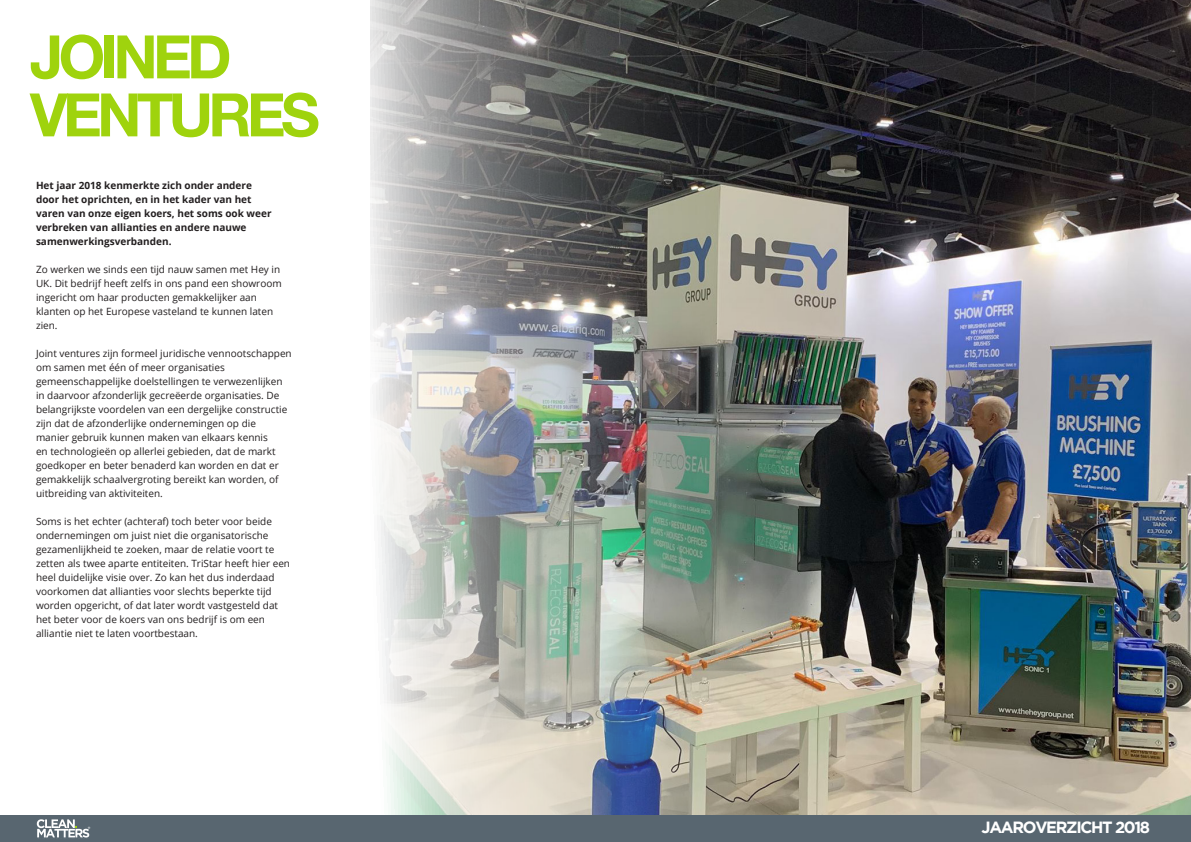
<style>
.page{position:relative;width:1191px;height:842px;background:#fff}
.page>*{position:absolute;margin:0;border:0;box-sizing:border-box;transform-origin:0 0}
.t1{font:700 60px "Helvetica Neue";letter-spacing:-.08em;color:#9fd30d}
.t2{font:700 16.2px "Gotham";letter-spacing:-.08em;color:#fff}
.t3{font:10px/14px "Open Sans";color:#231f20}
.t4{font:700 10px/14px "Open Sans";color:#231f20}
</style>
<div class="page">
<img style="left:370px;top:0;width:821px;height:815px">
<div style="left:0;top:815px;width:1191px;height:27px;background:#586670"></div>
<svg style="left:37px;top:819px;width:53px;height:18px"></svg>
<p class="t1" style="left:30px;top:10px;width:203px">JOINED</p>
<p class="t1" style="left:30px;top:68px;width:291px">VENTURES</p>
<p class="t4" style="left:36px;top:178px;width:237px">Het jaar 2018 kenmerkte zich onder andere door het oprichten, en in het kader van het varen van onze eigen koers, het soms ook weer verbreken van allianties en andere nauwe samenwerkingsverbanden.</p>
<p class="t3" style="left:36px;top:262px;width:247px">Zo werken we sinds een tijd nauw samen met Hey in UK. Dit bedrijf heeft zelfs in ons pand een showroom ingericht om haar producten gemakkelijker aan klanten op het Europese vasteland te kunnen laten zien.</p>
<p class="t3" style="left:36px;top:346px;width:257px">Joint ventures zijn formeel juridische vennootschappen om samen met één of meer organisaties gemeenschappelijke doelstellingen te verwezenlijken in daarvoor afzonderlijk gecreëerde organisaties. De belangrijkste voordelen van een dergelijke constructie zijn dat de afzonderlijke ondernemingen op die<br>manier gebruik kunnen maken van elkaars kennis<br>en technologieën op allerlei gebieden, dat de markt goedkoper en beter benaderd kan worden en dat er gemakkelijk schaalvergroting bereikt kan worden, of uitbreiding van aktiviteiten.</p>
<p class="t3" style="left:36px;top:514px;width:255px">Soms is het echter (achteraf) toch beter voor beide ondernemingen om juist niet die organisatorische gezamenlijkheid te zoeken, maar de relatie voort te zetten als twee aparte entiteiten. TriStar heeft hier een heel duidelijke visie over. Zo kan het dus inderdaad voorkomen dat allianties voor slechts beperkte tijd worden opgericht, of dat later wordt vastgesteld dat het beter voor de koers van ons bedrijf is om een alliantie niet te laten voortbestaan.</p>
<p class="t2" style="left:981px;top:818px;width:170px">JAAROVERZICHT 2018</p>
</div>
